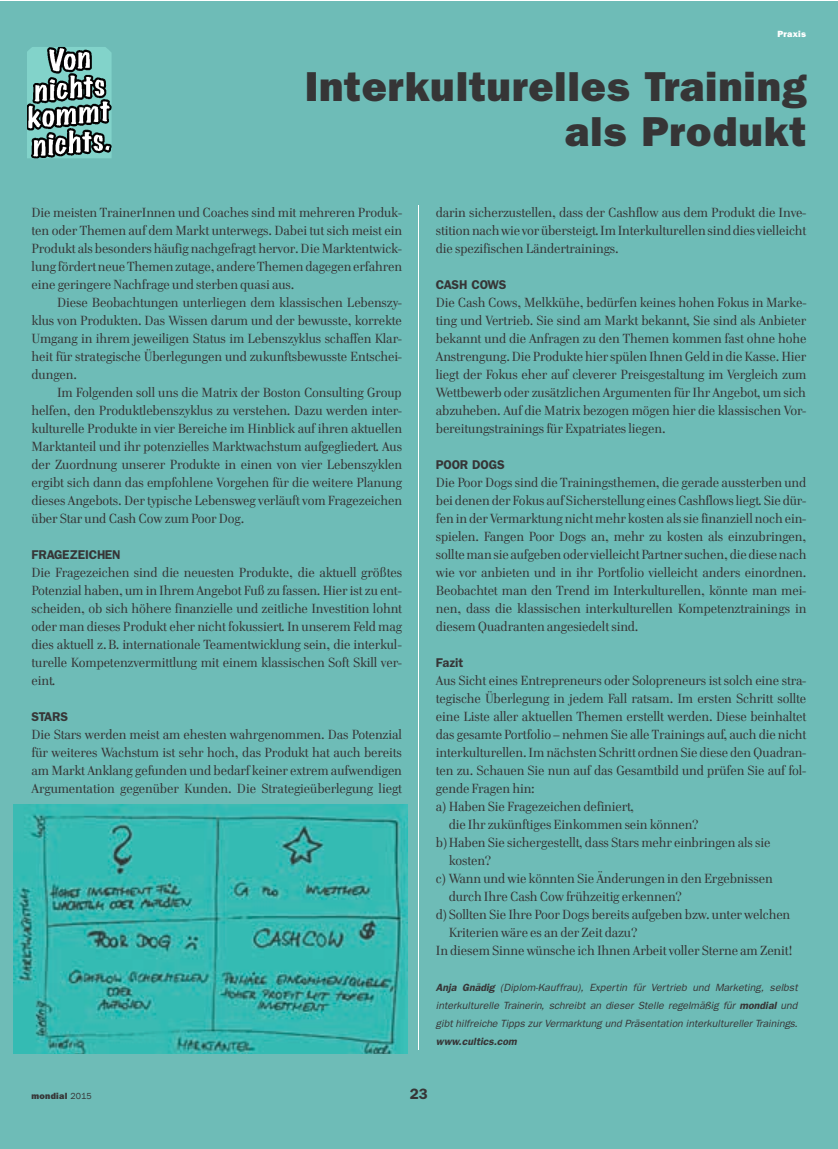
<style>
.page{position:relative;width:838px;height:1149px;background:#fff}
.page>*{position:absolute;margin:0;border:0;box-sizing:border-box;transform-origin:0 0}
.t1{font:800 42px/45px "Franklin Gothic";letter-spacing:.02em;color:#363536;text-align:right}
.t2{font:600 15px "Franklin Gothic";color:#363536}
.t3{font:13.5px/18px "Cellini";letter-spacing:-.01em;color:#363536;text-align:justify}
.t4{font:600 12.75px "Franklin Gothic";letter-spacing:-.01em;color:#363536}
.t5{font:italic 10.5px/18px "Franklin Gothic";color:#363536;text-align:justify}
.t6{font:italic 600 10.5px "Franklin Gothic";color:#363536}
.t7{font:800 9px "Franklin Gothic";letter-spacing:.03em;color:#363536}
.t8{font:800 9px "Franklin Gothic";letter-spacing:.03em;color:#fff}
.s1{font-weight:600}
.s2{font-weight:400}
</style>
<div class="page">
<div style="left:0;top:1px;width:837px;height:1147px;background:#6ebcb7"></div>
<img style="left:14px;top:804px;width:393px;height:249px">
<img style="left:27px;top:47px;width:84px;height:111px">
<hr style="left:418px;top:205px;width:1px;height:844px;background:#fff">
<p class="t8" style="left:777px;top:28px;width:30px">Praxis</p>
<h1 class="t1" style="left:305px;top:64px;width:503px">Interkulturelles Training als Produkt</h1>
<p class="t3" style="left:32px;top:203px;width:372px">Die meisten TrainerInnen und Coaches sind mit mehreren Produk&shy;ten oder Themen auf dem Markt unterwegs. Dabei tut sich meist ein Produkt als besonders häufig nachgefragt hervor. Die Marktentwick&shy;lung fördert neue Themen zutage, andere Themen dagegen erfahren eine geringere Nachfrage und sterben quasi aus.</p>
<p class="t3" style="left:32px;top:293px;width:372px;text-indent:26px">Diese Beobachtungen unterliegen dem klassischen Lebenszy&shy;klus von Produkten. Das Wissen darum und der bewusste, korrekte Umgang in ihrem jeweiligen Status im Lebenszyklus schaffen Klar&shy;heit für strategische Überlegungen und zukunftsbewusste Entschei&shy;dungen.</p>
<p class="t3" style="left:32px;top:383px;width:372px;text-indent:26px">Im Folgenden soll uns die Matrix der Boston Consulting Group helfen, den Produktlebenszyklus zu verstehen. Dazu werden inter&shy;kulturelle Produkte in vier Bereiche im Hinblick auf ihren aktuellen Marktanteil und ihr potenzielles Marktwachstum aufgegliedert. Aus der Zuordnung unserer Produkte in einen von vier Lebenszyklen ergibt sich dann das empfohlene Vorgehen für die weitere Planung dieses Angebots. Der typische Lebensweg verläuft vom Fragezeichen über Star und Cash Cow zum Poor Dog.</p>
<p class="t4" style="left:32px;top:547px;width:90px">FRAGEZEICHEN</p>
<p class="t3" style="left:32px;top:563px;width:372px">Die Fragezeichen sind die neuesten Produkte, die aktuell größtes Potenzial haben, um in Ihrem Angebot Fuß zu fassen. Hier ist zu ent&shy;scheiden, ob sich höhere finanzielle und zeitliche Investition lohnt oder man dieses Produkt eher nicht fokussiert. In unserem Feld mag dies aktuell z. B. internationale Teamentwicklung sein, die interkul&shy;turelle Kompetenzvermittlung mit einem klassischen Soft Skill ver&shy;eint.</p>
<p class="t4" style="left:32px;top:709px;width:38px">STARS</p>
<p class="t3" style="left:32px;top:725px;width:372px">Die Stars werden meist am ehesten wahrgenommen. Das Potenzial für weiteres Wachstum ist sehr hoch, das Produkt hat auch bereits am Markt Anklang gefunden und bedarf keiner extrem aufwendigen Argumentation gegenüber Kunden. Die Strategieüberlegung liegt</p>
<p class="t3" style="left:435px;top:203px;width:372px">darin sicherzustellen, dass der Cashflow aus dem Produkt die Inve&shy;stition nach wie vor übersteigt. Im Interkulturellen sind dies vielleicht die spezifischen Ländertrainings.</p>
<p class="t4" style="left:435px;top:277px;width:72px">CASH COWS</p>
<p class="t3" style="left:435px;top:293px;width:372px">Die Cash Cows, Melkkühe, bedürfen keines hohen Fokus in Marke&shy;ting und Vertrieb. Sie sind am Markt bekannt, Sie sind als Anbieter bekannt und die Anfragen zu den Themen kommen fast ohne hohe Anstrengung. Die Produkte hier spülen Ihnen Geld in die Kasse. Hier liegt der Fokus eher auf cleverer Preisgestaltung im Vergleich zum Wettbewerb oder zusätzlichen Argumenten für Ihr Angebot, um sich abzuheben. Auf die Matrix bezogen mögen hier die klassischen Vor&shy;bereitungstrainings für Expatriates liegen.</p>
<p class="t4" style="left:435px;top:457px;width:70px">POOR DOGS</p>
<p class="t3" style="left:435px;top:473px;width:372px">Die Poor Dogs sind die Trainingsthemen, die gerade aussterben und bei denen der Fokus auf Sicherstellung eines Cashflows liegt. Sie dür&shy;fen in der Vermarktung nicht mehr kosten als sie finanziell noch ein&shy;spielen. Fangen Poor Dogs an, mehr zu kosten als einzubringen, sollte man sie aufgeben oder vielleicht Partner suchen, die diese nach wie vor anbieten und in ihr Portfolio vielleicht anders einordnen.<br>Beobachtet man den Trend im Interkulturellen, könnte man mei&shy;nen, dass die klassischen interkulturellen Kompetenztrainings in diesem Quadranten angesiedelt sind.</p>
<p class="t4" style="left:435px;top:655px;width:29px">Fazit</p>
<p class="t3" style="left:435px;top:671px;width:371px">Aus Sicht eines Entrepreneurs oder Solopreneurs ist solch eine stra-</p>
<p class="t3" style="left:435px;top:689px;width:372px">tegische Überlegung in jedem Fall ratsam. Im ersten Schritt sollte</p>
<p class="t3" style="left:435px;top:707px;width:372px">eine Liste aller aktuellen Themen erstellt werden. Diese beinhaltet</p>
<p class="t3" style="left:435px;top:725px;width:372px">das gesamte Portfolio – nehmen Sie alle Trainings auf, auch die nicht</p>
<p class="t3" style="left:435px;top:743px;width:371px">interkulturellen. Im nächsten Schritt ordnen Sie diese den Quadran-</p>
<p class="t3" style="left:435px;top:761px;width:371px">ten zu. Schauen Sie nun auf das Gesamtbild und prüfen Sie auf fol-</p>
<p class="t3" style="left:435px;top:779px;width:100px">gende Fragen hin:</p>
<p class="t3" style="left:435px;top:797px;width:200px">a) Haben Sie Fragezeichen definiert,</p>
<p class="t3" style="left:448px;top:815px;width:251px">die Ihr zukünftiges Einkommen sein können?</p>
<p class="t3" style="left:435px;top:833px;width:336px">b)Haben Sie sichergestellt, dass Stars mehr einbringen als sie</p>
<p class="t3" style="left:448px;top:851px;width:44px">kosten?</p>
<p class="t3" style="left:435px;top:869px;width:338px">c) Wann und wie könnten Sie Änderungen in den Ergebnissen</p>
<p class="t3" style="left:448px;top:887px;width:235px">durch Ihre Cash Cow frühzeitig erkennen?</p>
<p class="t3" style="left:435px;top:905px;width:356px">d)Sollten Sie Ihre Poor Dogs bereits aufgeben bzw. unter welchen</p>
<p class="t3" style="left:448px;top:923px;width:190px">Kriterien wäre es an der Zeit dazu?</p>
<p class="t3" style="left:435px;top:941px;width:358px">In diesem Sinne wünsche ich Ihnen Arbeit voller Sterne am Zenit!</p>
<p class="t5" style="left:435px;top:978px;width:363px"><span class="s1">Anja Gnädig</span> (Diplom-Kauffrau), Expertin für Vertrieb und Marketing, selbst interkulturelle Trainerin, schreibt an dieser Stelle regelmäßig für <span class="s1">mondial</span> und gibt hilfreiche Tipps zur Vermarktung und Präsentation interkultureller Trainings.</p>
<p class="t6" style="left:435px;top:1035px;width:82px">www.cultics.com</p>
<p class="t7" style="left:32px;top:1090px;width:62px">mondial <span class="s2">2015</span></p>
<p class="t2" style="left:409px;top:1085px;width:19px">23</p>
</div>
